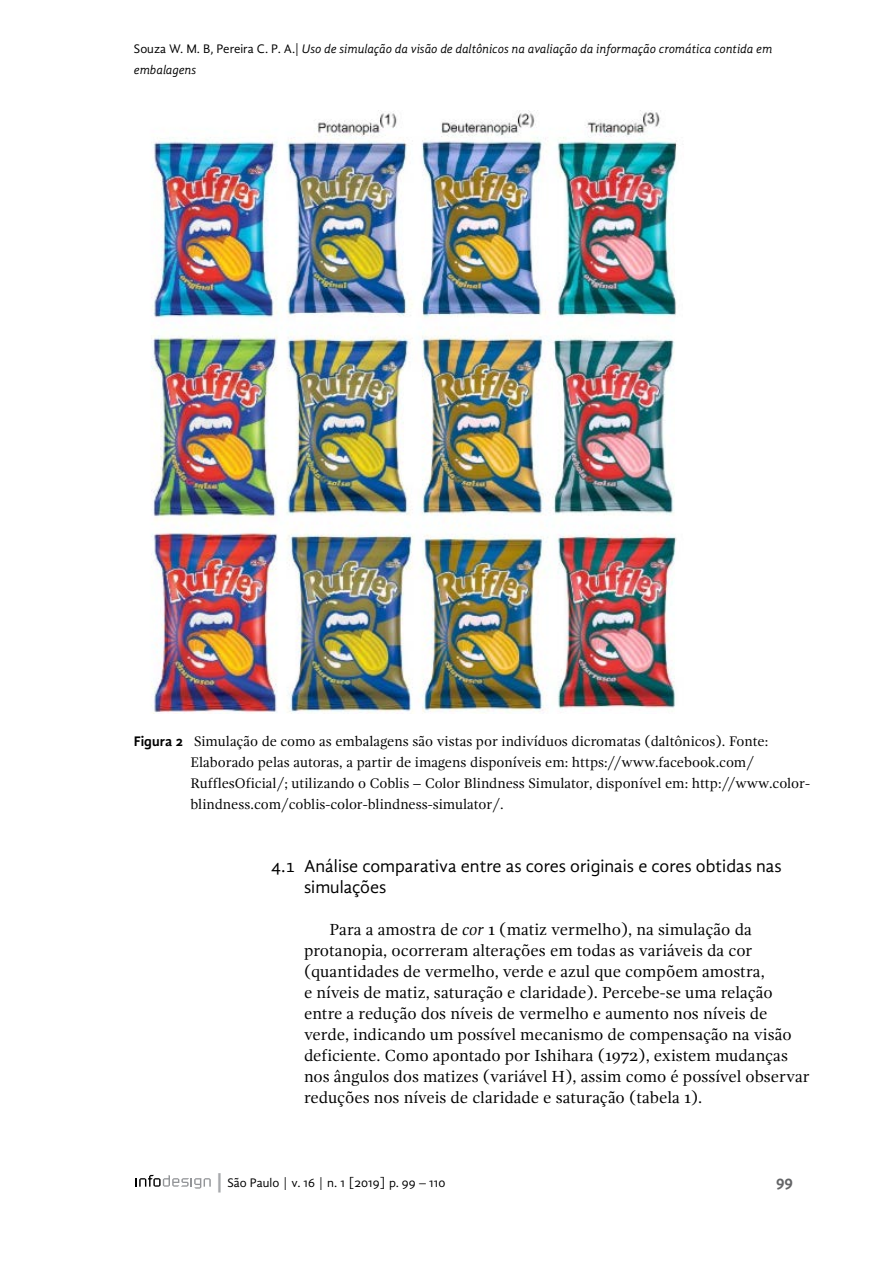
<style>
.page{position:relative;width:893px;height:1263px;background:#fff}
.page>*{position:absolute;margin:0;border:0;box-sizing:border-box;transform-origin:0 0}
.t1{font:18px/21px "Gandhi Sans";color:#000}
.t2{font:16.5px/21px "Gandhi Serif";color:#000}
.t3{font:700 16.5px "Gandhi Sans";color:#636466}
.t4{font:14.25px/21px "Gandhi Serif";color:#000}
.t5{font:italic 12.75px/21px "Gandhi Sans";letter-spacing:-.01em;color:#000}
.t6{font:12.75px "Gandhi Sans";color:#000}
.s1{font-style:normal}
.s2{font-family:"Gandhi Sans";font-weight:700}
.s3{font-style:italic}
.s4{font-size:19.2px;color:#a7a9ac}
</style>
<div class="page">
<svg style="left:136px;top:1175px;width:75px;height:13px"></svg>
<img style="left:151px;top:111px;width:526px;height:603px">
<p class="t5" style="left:134px;top:38px;width:640px"><span class="s1">Souza W. M. B, Pereira C. P. A.|</span> Uso de simulação da visão de daltônicos na avaliação da informação cromática contida em embalagens</p>
<p class="t4" style="left:190px;top:730px;width:621px;text-indent:-57px"><span class="s2">Figura 2</span> Simulação de como as embalagens são vistas por indivíduos dicromatas (daltônicos). Fonte:<br>Elaborado pelas autoras, a partir de imagens disponíveis em: https://www.facebook.com/ RufflesOficial/; utilizando o Coblis – Color Blindness Simulator, disponível em: http://www.color&shy;blindness.com/coblis-color-blindness-simulator/.</p>
<p class="t1" style="left:304px;top:855px;width:479px;text-indent:-33px">4.1 Análise comparativa entre as cores originais e cores obtidas nas simulações</p>
<p class="t2" style="left:304px;top:919px;width:507px;text-indent:26px">Para a amostra de <span class="s3">cor</span> 1 (matiz vermelho), na simulação da protanopia, ocorreram alterações em todas as variáveis da cor (quantidades de vermelho, verde e azul que compõem amostra,<br>e níveis de matiz, saturação e claridade). Percebe-se uma relação entre a redução dos níveis de vermelho e aumento nos níveis de verde, indicando um possível mecanismo de compensação na visão deficiente. Como apontado por Ishihara (1972), existem mudanças nos ângulos dos matizes (variável H), assim como é possível observar reduções nos níveis de claridade e saturação (tabela 1).</p>
<p class="t6" style="left:214px;top:1175px;width:233px"><span class="s4">|</span>São Paulo | v. 16 | n. 1 [2019] p. 99 – 110</p>
<p class="t3" style="left:776px;top:1171px;width:19px">99</p>
</div>
